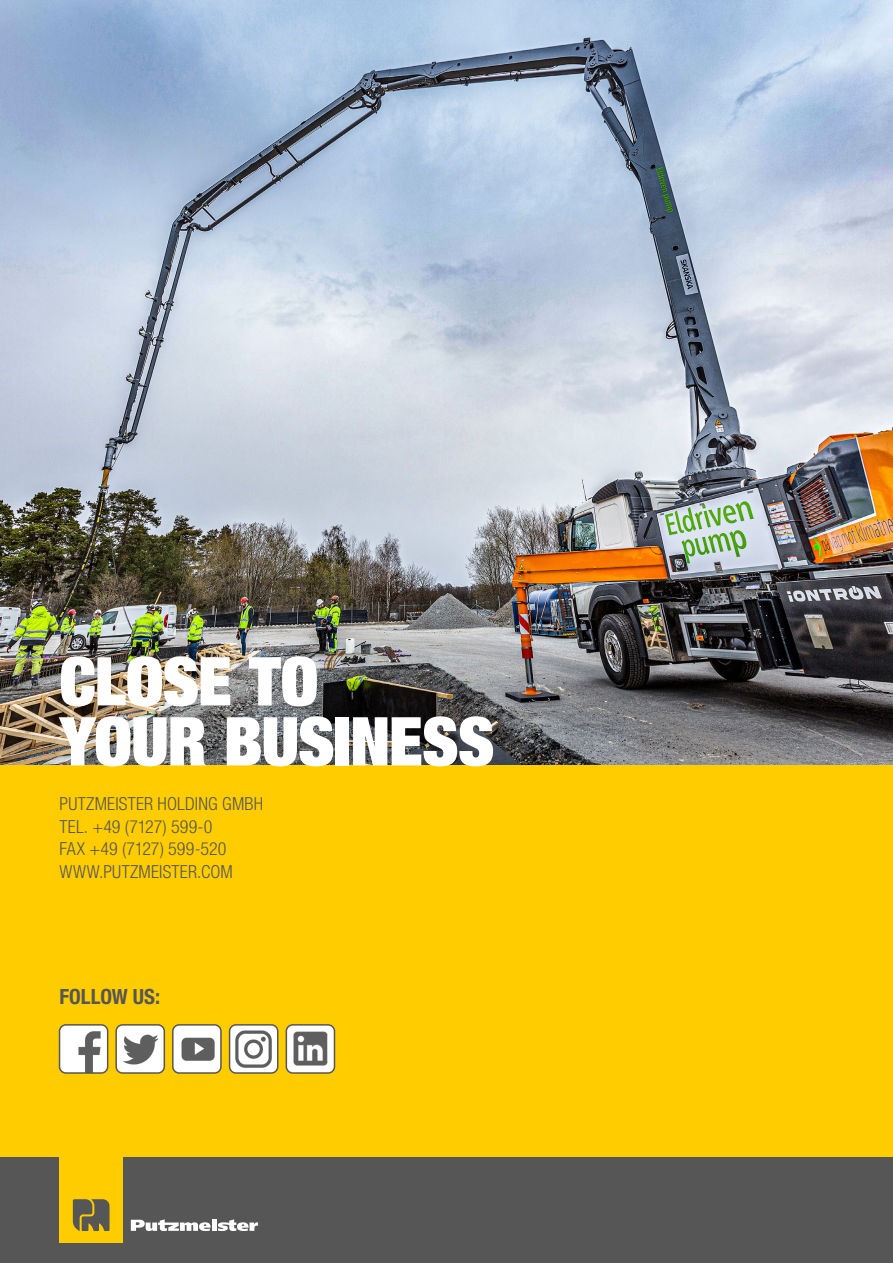
<style>
.page{position:relative;width:893px;height:1263px;background:#fff}
.page>*{position:absolute;margin:0;border:0;box-sizing:border-box;transform-origin:0 0}
.t1{font:900 condensed 67.5px/60px "Helvetica Neue LT Pro";letter-spacing:-.015em;color:#fff}
.t2{font:700 condensed 21px "Helvetica Neue LT Pro";color:#565656}
.t3{font:300 condensed 18px/22.5px "Helvetica Neue LT Pro";letter-spacing:.01em;color:#565656}
</style>
<div class="page">
<img style="left:0;top:0;width:893px;height:765px">
<div style="left:0;top:765px;width:893px;height:393px;background:#fc0"></div>
<div style="left:0;top:1158px;width:893px;height:105px;background:#565656"></div>
<div style="left:60px;top:1137px;width:63px;height:105px;background:#fc0"></div>
<svg style="left:59px;top:1199px;width:199px;height:44px"></svg>
<img style="left:62px;top:1027px;width:46px;height:44px">
<div style="left:59px;top:1024px;width:49px;height:50px;border:2px solid #565656;border-radius:6px"></div>
<img style="left:118px;top:1027px;width:44px;height:44px">
<div style="left:115px;top:1024px;width:50px;height:50px;border:2px solid #565656;border-radius:6px"></div>
<img style="left:175px;top:1027px;width:44px;height:44px">
<div style="left:172px;top:1024px;width:50px;height:50px;border:2px solid #565656;border-radius:6px"></div>
<img style="left:232px;top:1027px;width:46px;height:44px">
<div style="left:229px;top:1024px;width:49px;height:50px;border:2px solid #565656;border-radius:6px"></div>
<img style="left:289px;top:1027px;width:43px;height:44px">
<div style="left:286px;top:1024px;width:49px;height:50px;border:2px solid #565656;border-radius:6px"></div>
<h1 class="t1" style="left:60px;top:650px;width:436px">CLOSE TO<br>YOUR BUSINESS</h1>
<p class="t3" style="left:60px;top:792px;width:205px">PUTZMEISTER HOLDING GMBH<br>TEL. +49 (7127) 599-0<br>FAX +49 (7127) 599-520<br>WWW.PUTZMEISTER.COM</p>
<p class="t2" style="left:60px;top:984px;width:102px">FOLLOW US:</p>
</div>
